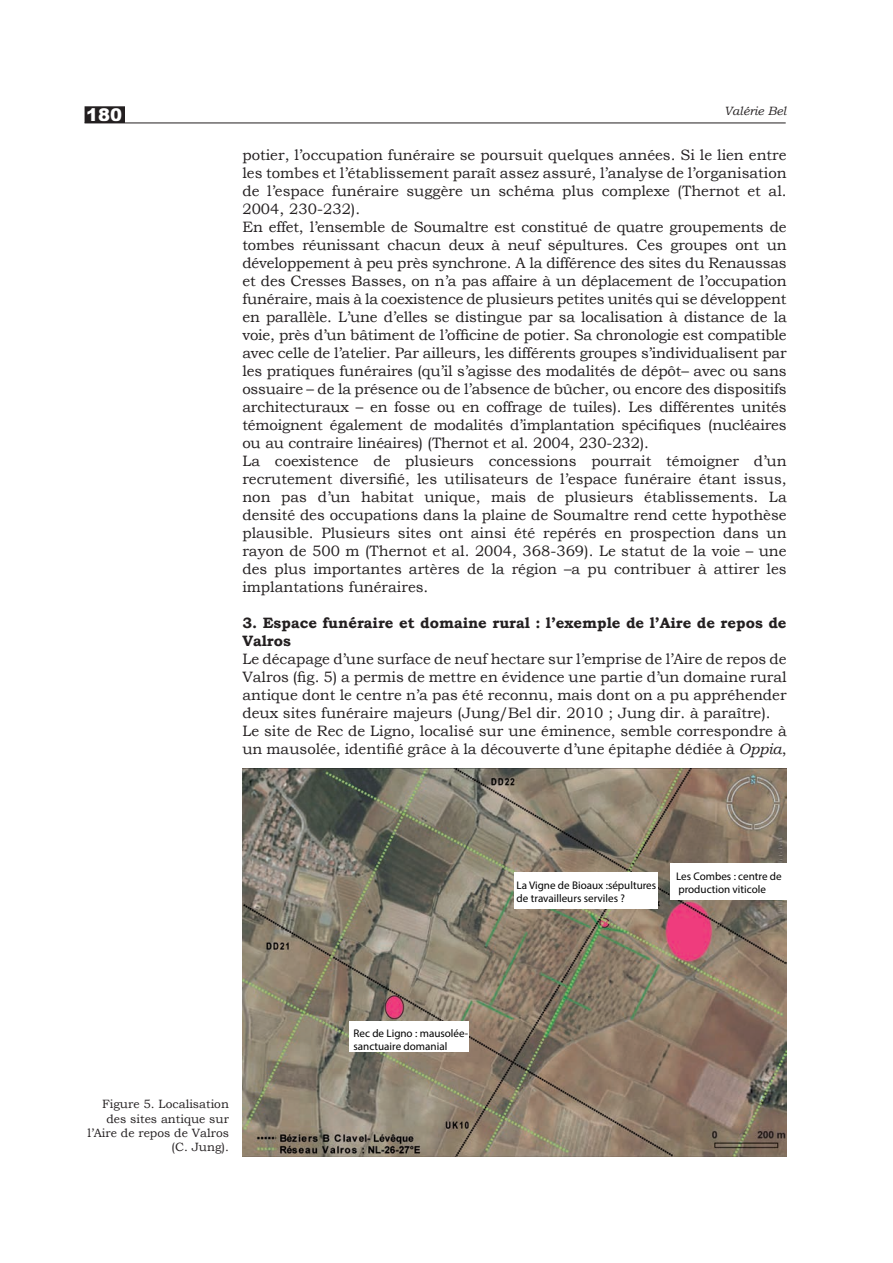
<style>
.page{position:relative;width:893px;height:1263px;background:#fff}
.page>*{position:absolute;margin:0;border:0;box-sizing:border-box;transform-origin:0 0}
.t1{font:900 17.4px "Arial";color:#fff}
.t2{font:15px/18px "Bookman Old Style";color:#231f20}
.t3{font:700 15px/18px "Bookman Old Style";color:#231f20}
.t4{font:12px/14.4px "Bookman Old Style";color:#231f20;text-align:right}
.t5{font:italic 12px "Bookman Old Style";color:#231f20}
.t6{font:11.1px/13.4px "Myriad Pro";color:#000}
.s1{font-style:italic}
</style>
<div class="page">
<hr style="left:85px;top:123px;width:701px;height:1px;background:#231f20">
<div style="left:85px;top:107px;width:39px;height:15px;background:#231f20"></div>
<div style="left:85px;top:106px;width:40px;height:17px;border:2px solid #231f20"></div>
<img style="left:242px;top:768px;width:545px;height:389px">
<div style="left:670px;top:863px;width:117px;height:36px;background:#fff"></div>
<div style="left:514px;top:872px;width:144px;height:36px;background:#fff"></div>
<div style="left:350px;top:1021px;width:119px;height:31px;background:#fff"></div>
<p class="t1" style="left:86px;top:102px;width:38px">180</p>
<p class="t5" style="left:724px;top:103px;width:64px">Valérie Bel</p>
<p class="t2" style="left:242px;top:146px;width:546px">potier, l’occupation funéraire se poursuit quelques années. Si le lien entre les tombes et l’établissement paraît assez assuré, l’analyse de l’organisation de l’espace funéraire suggère un schéma plus complexe (Thernot et al.<br>2004, 230-232).<br>En effet, l’ensemble de Soumaltre est constitué de quatre groupements de tombes réunissant chacun deux à neuf sépultures. Ces groupes ont un développement à peu près synchrone. A la différence des sites du Renaussas et des Cresses Basses, on n’a pas affaire à un déplacement de l’occupation funéraire, mais à la coexistence de plusieurs petites unités qui se développent en parallèle. L’une d’elles se distingue par sa localisation à distance de la voie, près d’un bâtiment de l’officine de potier. Sa chronologie est compatible avec celle de l’atelier. Par ailleurs, les différents groupes s’individualisent par les pratiques funéraires (qu’il s’agisse des modalités de dépôt– avec ou sans ossuaire – de la présence ou de l’absence de bûcher, ou encore des dispositifs architecturaux – en fosse ou en coffrage de tuiles). Les différentes unités témoignent également de modalités d’implantation spécifiques (nucléaires ou au contraire linéaires) (Thernot et al. 2004, 230-232).<br>La coexistence de plusieurs concessions pourrait témoigner d’un recrutement diversifié, les utilisateurs de l’espace funéraire étant issus, non pas d’un habitat unique, mais de plusieurs établissements. La densité des occupations dans la plaine de Soumaltre rend cette hypothèse plausible. Plusieurs sites ont ainsi été repérés en prospection dans un rayon de 500 m (Thernot et al. 2004, 368-369). Le statut de la voie – une des plus importantes artères de la région –a pu contribuer à attirer les implantations funéraires.</p>
<p class="t3" style="left:242px;top:613px;width:546px">3. Espace funéraire et domaine rural : l’exemple de l’Aire de repos de<br>Valros</p>
<p class="t2" style="left:242px;top:650px;width:546px">Le décapage d’une surface de neuf hectare sur l’emprise de l’Aire de repos de Valros (fig. 5) a permis de mettre en évidence une partie d’un domaine rural antique dont le centre n’a pas été reconnu, mais dont on a pu appréhender deux sites funéraire majeurs (Jung/Bel dir. 2010 ; Jung dir. à paraître).<br>Le site de Rec de Ligno, localisé sur une éminence, semble correspondre à un mausolée, identifié grâce à la découverte d’une épitaphe dédiée à <span class="s1">Oppia</span>,</p>
<p class="t4" style="left:88px;top:1097px;width:143px">Figure 5. Localisation des sites antique sur l’Aire de repos de Valros (C. Jung).</p>
<p class="t6" style="left:517px;top:878px;width:141px">La Vigne de Bioaux :sépultures de travailleurs serviles ?</p>
<p class="t6" style="left:676px;top:869px;width:107px">Les Combes : centre de production viticole</p>
<p class="t6" style="left:353px;top:1026px;width:116px">Rec de Ligno : mausolée&shy;sanctuaire domanial</p>
</div>
